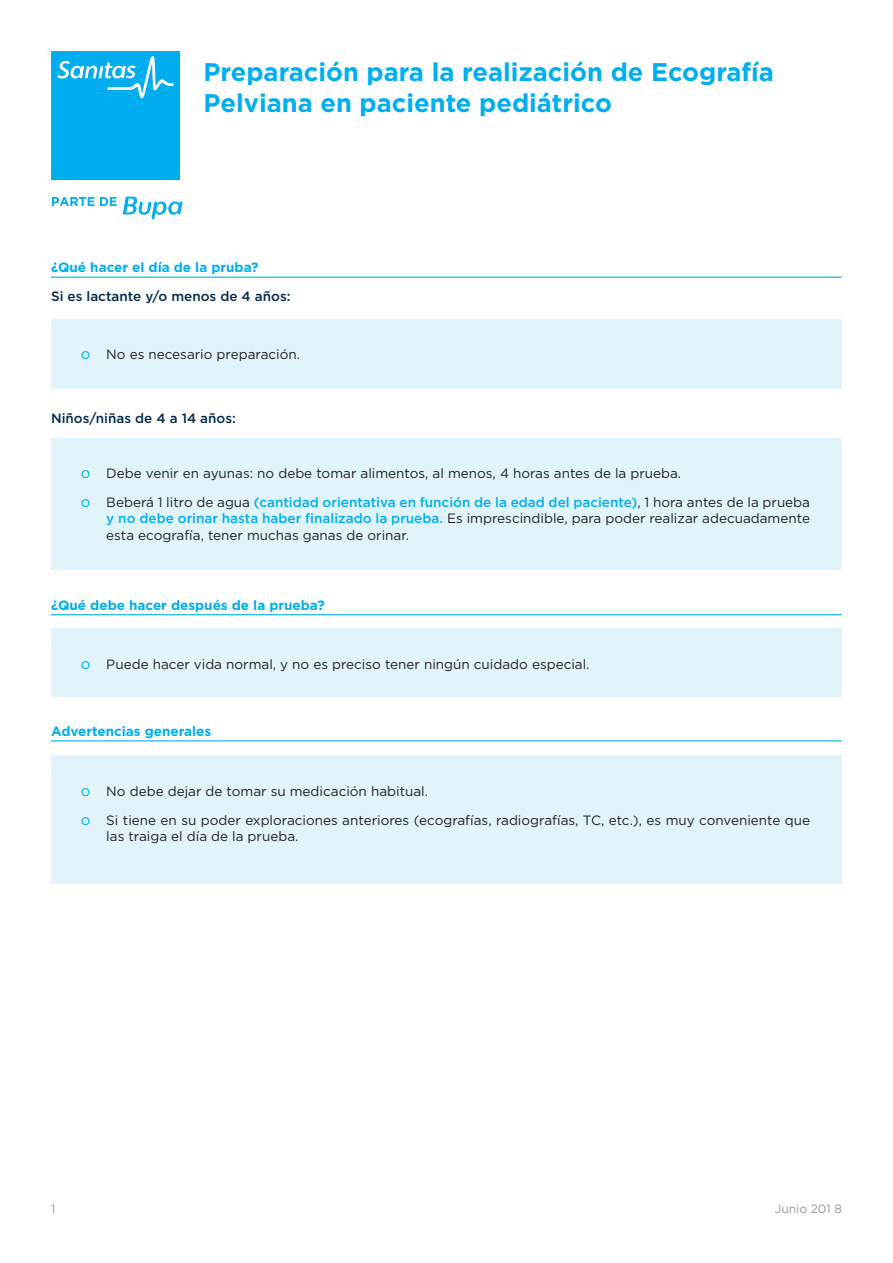
<style>
.page{position:relative;width:893px;height:1263px;background:#fff}
.page>*{position:absolute;margin:0;border:0;box-sizing:border-box;transform-origin:0 0}
.titulo{font:700 25.5px "Gotham";color:#00aeef}
.t1{font:13.5px/16.2px "Gotham";color:#231f20;text-align:justify}
.Subtitulo{font:700 13.5px "Gotham";color:#00aeef}
.t2{font:500 13.5px "Gotham";color:#00294e}
.t3{font:12px "Gotham";color:#939598}
.s1{font-size:15px;color:#00aeef}
.s2{font-weight:500;color:#00aeef}
</style>
<div class="page">
<hr style="left:51px;top:277px;width:791px;height:1px;background:#00aeef">
<hr style="left:51px;top:614px;width:791px;height:1px;background:#00aeef">
<hr style="left:51px;top:740px;width:791px;height:1px;background:#00aeef">
<svg style="left:52px;top:197px;width:65px;height:9px"></svg>
<svg style="left:123px;top:197px;width:59px;height:22px"></svg>
<div style="left:51px;top:51px;width:129px;height:129px;background:#00aeef"></div>
<svg style="left:57px;top:56px;width:117px;height:42px"></svg>
<div style="left:51px;top:438px;width:791px;height:131px;background:#e1f4fc"></div>
<div style="left:51px;top:319px;width:791px;height:70px;background:#e1f4fc"></div>
<div style="left:51px;top:628px;width:791px;height:69px;background:#e1f4fc"></div>
<div style="left:51px;top:755px;width:791px;height:129px;background:#e1f4fc"></div>
<p class="titulo" style="left:203px;top:55px;width:572px">Preparación para la realización de Ecografía</p>
<p class="titulo" style="left:203px;top:86px;width:410px">Pelviana en paciente pediátrico</p>
<p class="Subtitulo" style="left:51px;top:259px;width:209px">¿Qué hacer el día de la pruba?</p>
<p class="t2" style="left:51px;top:288px;width:241px">Si es lactante y/o menos de 4 años:</p>
<p class="t1" style="left:81px;top:346px;width:221px"><span class="s1">o</span> No es necesario preparación.</p>
<p class="t2" style="left:51px;top:410px;width:186px">Niños/niñas de 4 a 14 años:</p>
<p class="t1" style="left:81px;top:465px;width:602px"><span class="s1">o</span> Debe venir en ayunas: no debe tomar alimentos, al menos, 4 horas antes de la prueba.</p>
<p class="t1" style="left:106px;top:494px;width:705px;text-indent:-26px"><span class="s1">o</span> Beberá 1 litro de agua <span class="s2">(cantidad orientativa en función de la edad del paciente)</span>, 1 hora antes de la prueba <span class="s2">y no debe orinar hasta haber finalizado la prueba.</span> Es imprescindible, para poder realizar adecuadamente esta ecografía, tener muchas ganas de orinar.</p>
<p class="Subtitulo" style="left:51px;top:596px;width:275px">¿Qué debe hacer después de la prueba?</p>
<p class="t1" style="left:81px;top:655px;width:510px"><span class="s1">o</span> Puede hacer vida normal, y no es preciso tener ningún cuidado especial.</p>
<p class="Subtitulo" style="left:51px;top:722px;width:162px">Advertencias generales</p>
<p class="t1" style="left:81px;top:782px;width:349px"><span class="s1">o</span> No debe dejar de tomar su medicación habitual.</p>
<p class="t1" style="left:106px;top:811px;width:705px;text-indent:-26px"><span class="s1">o</span> Si tiene en su poder exploraciones anteriores (ecografías, radiografías, TC, etc.), es muy conveniente que las traiga el día de la prueba.</p>
<p class="t3" style="left:51px;top:1201px;width:6px">1</p>
<p class="t3" style="left:775px;top:1201px;width:69px">Junio 201 8</p>
</div>
